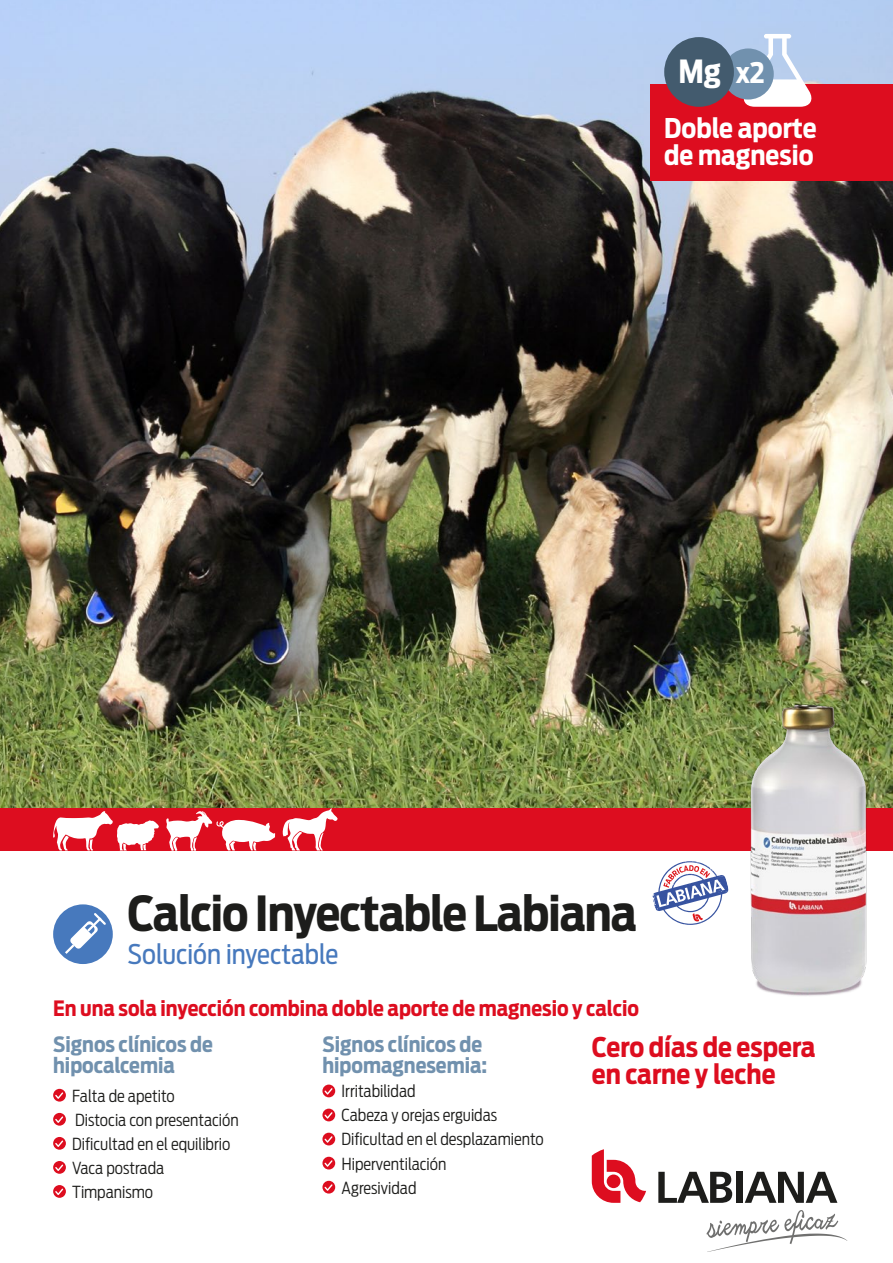
<style>
.page{position:relative;width:893px;height:1263px;background:#fff}
.page>*{position:absolute;margin:0;border:0;box-sizing:border-box;transform-origin:0 0}
.t1{font:700 48px "Antenna Cond";letter-spacing:-.02em;color:#1d1d1b}
.t2{font:700 31.65px "Antenna Cond";color:#fff}
.t3{font:700 27px/27px "Antenna Cond";color:#dd0d1f}
.t4{font:700 27px/27px "Antenna Cond";color:#fff}
.t5{font:27px "Antenna Cond";color:#4779bd}
.t6{font:700 21px/21px "Antenna Cond";color:#7191ae}
.t7{font:700 21px "Antenna Cond";color:#dd0d1f}
.t8{font:300 16.5px/24px "Antenna Cond";color:#1d1d1b}
.s1{font-size:28.2px}
</style>
<div class="page">
<img style="left:0;top:0;width:893px;height:808px">
<div style="left:0;top:808px;width:893px;height:42px;background:#dd0d1f"></div>
<div style="left:53px;top:904px;width:60px;height:60px;background:#4779bd;border-radius:50%"></div>
<svg style="left:65px;top:913px;width:41px;height:41px"></svg>
<svg style="left:53px;top:811px;width:106px;height:39px"></svg>
<img style="left:723px;top:690px;width:169px;height:306px">
<svg style="left:652px;top:861px;width:77px;height:64px"></svg>
<svg style="left:166px;top:811px;width:109px;height:40px"></svg>
<div style="left:650px;top:84px;width:243px;height:96px;background:#dd0d1f"></div>
<svg style="left:744px;top:34px;width:67px;height:73px"></svg>
<div style="left:723px;top:48px;width:51px;height:52px;background:#7191ae;border-radius:50%"></div>
<div style="left:664px;top:37px;width:70px;height:70px;background:#435b6e;border-radius:50%"></div>
<svg style="left:282px;top:808px;width:56px;height:42px"></svg>
<svg style="left:658px;top:1172px;width:74px;height:31px"></svg>
<div style="left:736px;top:1172px;width:6px;height:31px;background:#1d1d1b"></div>
<svg style="left:745px;top:1172px;width:92px;height:31px"></svg>
<svg style="left:592px;top:1149px;width:54px;height:54px"></svg>
<svg style="left:706px;top:1210px;width:141px;height:42px"></svg>
<svg style="left:53px;top:1089px;width:13px;height:12px"></svg>
<svg style="left:53px;top:1113px;width:13px;height:13px"></svg>
<svg style="left:53px;top:1137px;width:13px;height:13px"></svg>
<svg style="left:53px;top:1161px;width:13px;height:13px"></svg>
<svg style="left:53px;top:1185px;width:13px;height:13px"></svg>
<svg style="left:322px;top:1084px;width:13px;height:13px"></svg>
<svg style="left:322px;top:1109px;width:13px;height:12px"></svg>
<svg style="left:322px;top:1133px;width:13px;height:12px"></svg>
<svg style="left:322px;top:1157px;width:13px;height:12px"></svg>
<svg style="left:322px;top:1181px;width:13px;height:12px"></svg>
<h2 class="t2" style="left:678px;top:53px;width:88px">Mg <span class="s1">x2</span></h2>
<h3 class="t4" style="left:664px;top:115px;width:154px">Doble aporte de magnesio</h3>
<h1 class="t1" style="left:128px;top:885px;width:511px">Calcio Inyectable Labiana</h1>
<h3 class="t5" style="left:128px;top:938px;width:212px">Solución inyectable</h3>
<p class="t7" style="left:53px;top:996px;width:587px">En una sola inyección combina doble aporte de magnesio y calcio</p>
<p class="t6" style="left:53px;top:1034px;width:161px">Signos clínicos de hipocalcemia</p>
<p class="t8" style="left:72px;top:1084px;width:168px">Falta de apetito<br>Distocia con presentación<br>Dificultad en el equilibrio<br>Vaca postrada<br>Timpanismo</p>
<p class="t6" style="left:322px;top:1034px;width:166px">Signos clínicos de hipomagnesemia:</p>
<p class="t8" style="left:342px;top:1079px;width:204px">Irritabilidad<br>Cabeza y orejas erguidas<br>Dificultad en el desplazamiento<br>Hiperventilación<br>Agresividad</p>
<h3 class="t3" style="left:592px;top:1034px;width:225px">Cero días de espera en carne y leche</h3>
</div>
